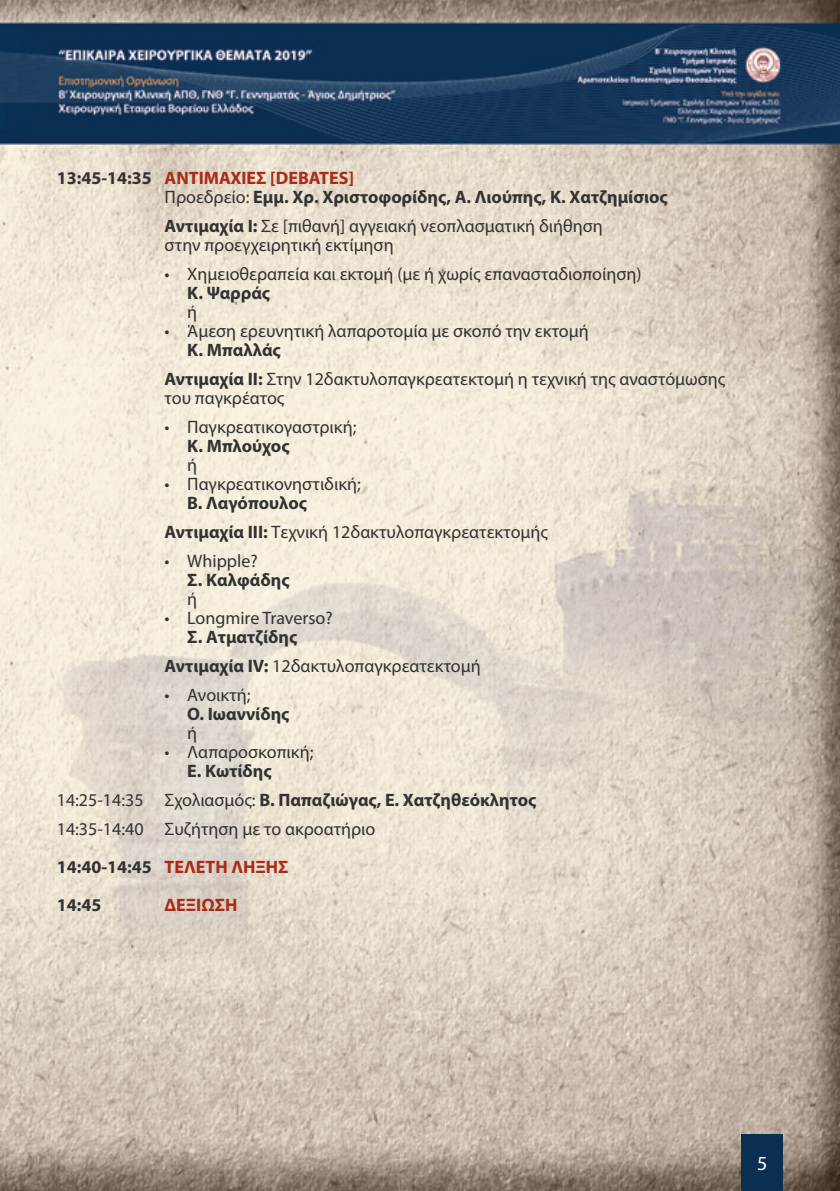
<style>
.page{position:relative;width:840px;height:1191px;background:#fff}
.page>*{position:absolute;margin:0;border:0;box-sizing:border-box;transform-origin:0 0}
.t1{font:20px "Myriad Pro";color:#fff}
.t2{font:18px/29px "Myriad Pro";color:#323232}
.t3{font:700 18px/19px "Myriad Pro";color:#323232}
.t4{font:700 18px "Myriad Pro";color:#aa2b16}
.s1{color:#aa2b16}
.s2{font-weight:400}
.s3{font-weight:700}
</style>
<div class="page">
<img style="left:0;top:0;width:839px;height:1191px">
<div style="left:740px;top:1134px;width:42px;height:57px;background:#0a2f53"></div>
<p class="t3" style="left:164px;top:167px;width:504px;text-indent:-108px">13:45-14:35 <span class="s1">ΑΝΤΙΜΑΧΙΕΣ [DEBATES]<br></span><span class="s2">Προεδρείο:</span> Εμμ. Χρ. Χριστοφορίδης, Α. Λιούπης, Κ. Χατζημίσιος</p>
<p class="t2" style="left:164px;top:216px;width:439px;line-height:19px"><span class="s3">Αντιμαχία I:</span> Σε [πιθανή] αγγειακή νεοπλασματική διήθηση στην προεγχειρητική εκτίμηση</p>
<p class="t2" style="left:164px;top:259px;width:478px">• Χημειοθεραπεία και εκτομή (με ή χωρίς επανασταδιοποίηση)</p>
<p class="t3" style="left:187px;top:282px;width:84px">Κ. Ψαρράς</p>
<p class="t2" style="left:187px;top:297px;width:11px">ή</p>
<p class="t2" style="left:164px;top:316px;width:425px">• Άμεση ερευνητική λαπαροτομία με σκοπό την εκτομή</p>
<p class="t2" style="left:164px;top:335px;width:562px;text-indent:23px"><span class="s3">Κ. Μπαλλάς<br>Αντιμαχία II:</span> Στην 12δακτυλοπαγκρεατεκτομή η τεχνική της αναστόμωσης</p>
<p class="t2" style="left:164px;top:383px;width:121px">του παγκρέατος</p>
<p class="t2" style="left:164px;top:412px;width:193px">• Παγκρεατικογαστρική;</p>
<p class="t3" style="left:187px;top:435px;width:104px">Κ. Μπλούχος</p>
<p class="t2" style="left:187px;top:450px;width:11px">ή</p>
<p class="t2" style="left:164px;top:469px;width:198px">• Παγκρεατικονηστιδική;</p>
<p class="t2" style="left:164px;top:488px;width:385px;text-indent:23px"><span class="s3">Β. Λαγόπουλος<br>Αντιμαχία III:</span> Τεχνική 12δακτυλοπαγκρεατεκτομής</p>
<p class="t2" style="left:164px;top:546px;width:95px">• Whipple?</p>
<p class="t3" style="left:187px;top:570px;width:104px">Σ. Καλφάδης</p>
<p class="t2" style="left:187px;top:584px;width:11px">ή</p>
<p class="t2" style="left:164px;top:603px;width:169px">• Longmire Traverso?</p>
<p class="t3" style="left:164px;top:622px;width:317px;line-height:29px;text-indent:23px">Σ. Ατματζίδης<br>Αντιμαχία IV: <span class="s2">12δακτυλοπαγκρεατεκτομή</span></p>
<p class="t2" style="left:164px;top:680px;width:87px">• Ανοικτή;</p>
<p class="t3" style="left:187px;top:704px;width:104px">Ο. Ιωαννίδης</p>
<p class="t2" style="left:187px;top:718px;width:11px">ή</p>
<p class="t2" style="left:164px;top:737px;width:150px">• Λαπαροσκοπική;</p>
<p class="t2" style="left:57px;top:756px;width:481px;text-indent:130px"><span class="s3">Ε. Κωτίδης<br></span>14:25-14:35 Σχολιασμός: <span class="s3">Β. Παπαζιώγας, Ε. Χατζηθεόκλητος<br></span>14:35-14:40 Συζήτηση με το ακροατήριο</p>
<p class="t3" style="left:57px;top:847px;width:233px;line-height:38px">14:40-14:45 <span class="s1">ΤΕΛΕΤΗ ΛΗΞΗΣ<br></span>14:45</p>
<p class="t4" style="left:164px;top:893px;width:74px">ΔΕΞΙΩΣΗ</p>
<p class="t1" style="left:756px;top:1151px;width:12px">5</p>
</div>
